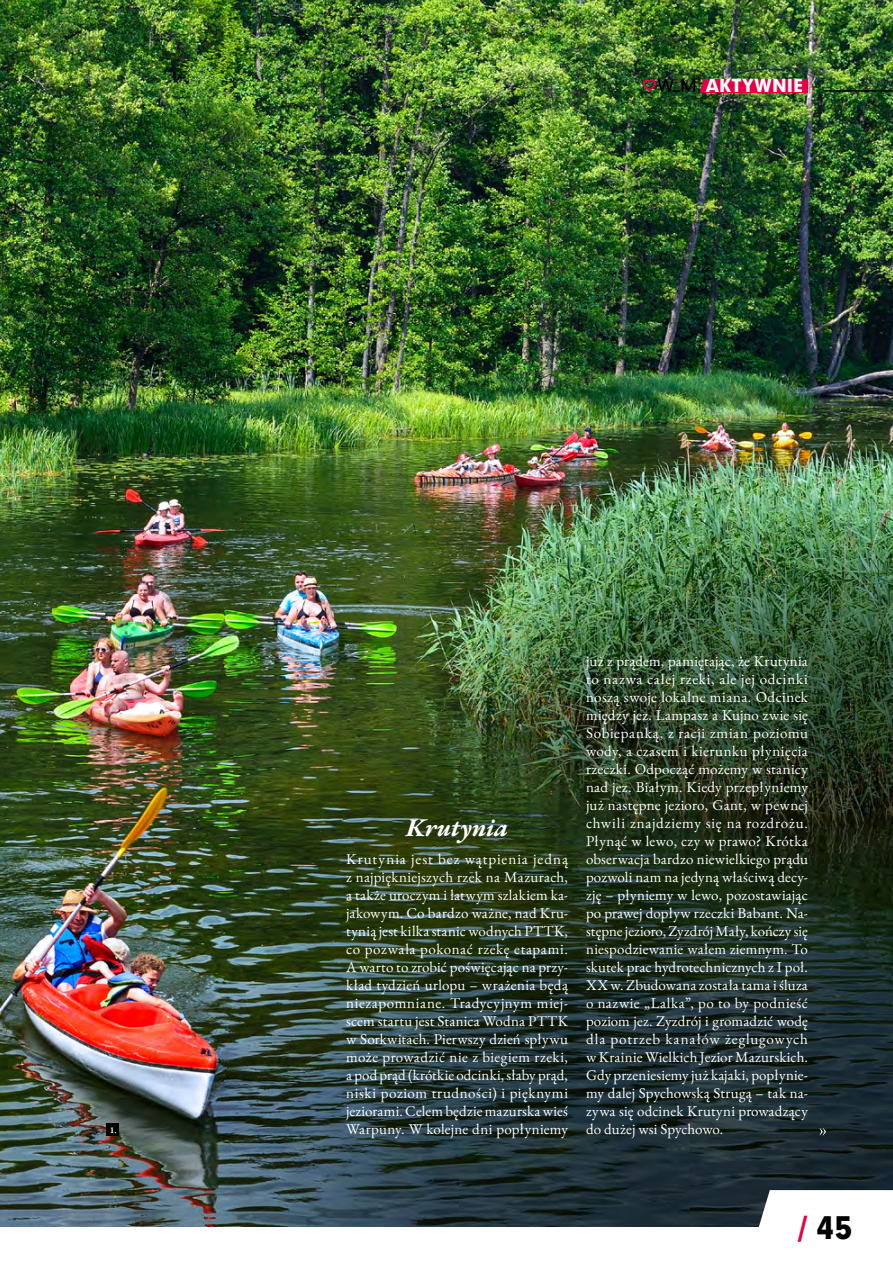
<style>
.page{position:relative;width:893px;height:1263px;background:#fff}
.page>*{position:absolute;margin:0;border:0;box-sizing:border-box;transform-origin:0 0}
.t1{font:29.7px "Geometric 706 Blk EU";color:#000}
.t2{font:italic 700 25.5px "EB Garamond";letter-spacing:-.02em;color:#fff}
.t3{font:17.25px "Geometric 706 Blk EU";letter-spacing:.005em;color:#fff}
.t4{font:15px/18px "EB Garamond";letter-spacing:.01em;color:#fff;text-align:justify}
.t5{font:600 9px "EB Garamond";color:#fff}
.s1{color:#e40044}
</style>
<div class="page">
<img style="left:0;top:0;width:893px;height:1227px">
<div style="left:106px;top:1123px;width:13px;height:12px;background:#000"></div>
<svg style="left:820px;top:1128px;width:6px;height:7px"></svg>
<svg style="left:744px;top:1190px;width:149px;height:37px"></svg>
<hr style="left:824px;top:90px;width:69px;height:2px;background:#000">
<div style="left:704px;top:79px;width:104px;height:13px;background:#e40044"></div>
<svg style="left:643px;top:79px;width:61px;height:13px"></svg>
<p class="t3" style="left:706px;top:74px;width:99px">AKTYWNIE</p>
<h2 class="t2" style="left:406px;top:811px;width:104px">Krutynia</h2>
<p class="t4" style="left:346px;top:850px;width:223px">Krutynia jest bez wątpienia jedną z najpiękniejszych rzek na Mazurach, a także uroczym i łatwym szlakiem ka&shy;jakowym. Co bardzo ważne, nad Kru&shy;tynią jest kilka stanic wodnych PTTK, co pozwala pokonać rzekę etapami.<br>A warto to zrobić poświęcając na przy&shy;kład tydzień urlopu – wrażenia będą niezapomniane. Tradycyjnym miej&shy;scem startu jest Stanica Wodna PTTK w Sorkwitach. Pierwszy dzień spływu może prowadzić nie z biegiem rzeki, a pod prąd (krótkie odcinki, słaby prąd, niski poziom trudności) i pięknymi jeziorami. Celem będzie mazurska wieś</p>
<p class="t5" style="left:110px;top:1124px;width:8px">1.</p>
<p class="t4" style="left:346px;top:1120px;width:223px">Warpuny. W kolejne dni popłyniemy</p>
<p class="t4" style="left:586px;top:652px;width:223px">już z prądem, pamiętając, że Krutynia to nazwa całej rzeki, ale jej odcinki noszą swoje lokalne miana. Odcinek między jez. Lampasz a Kujno zwie się Sobiepanką, z racji zmian poziomu wody, a czasem i kierunku płynięcia rzeczki. Odpocząć możemy w stanicy nad jez. Białym. Kiedy przepłyniemy już następne jezioro, Gant, w pewnej chwili znajdziemy się na rozdrożu.<br>Płynąć w lewo, czy w prawo? Krótka obserwacja bardzo niewielkiego prądu pozwoli nam na jedyną właściwą decy&shy;zję – płyniemy w lewo, pozostawiając po prawej dopływ rzeczki Babant. Na&shy;stępne jezioro, Zyzdrój Mały, kończy się niespodziewanie wałem ziemnym. To skutek prac hydrotechnicznych z I poł.<br>XX w. Zbudowana została tama i śluza o nazwie „Lalka”, po to by podnieść poziom jez. Zyzdrój i gromadzić wodę dla potrzeb kanałów żeglugowych w Krainie Wielkich Jezior Mazurskich.<br>Gdy przeniesiemy już kajaki, popłynie&shy;my dalej Spychowską Strugą – tak na&shy;zywa się odcinek Krutyni prowadzący do dużej wsi Spychowo.</p>
<h1 class="t1" style="left:799px;top:1207px;width:56px"><span class="s1">/</span> 45</h1>
</div>
